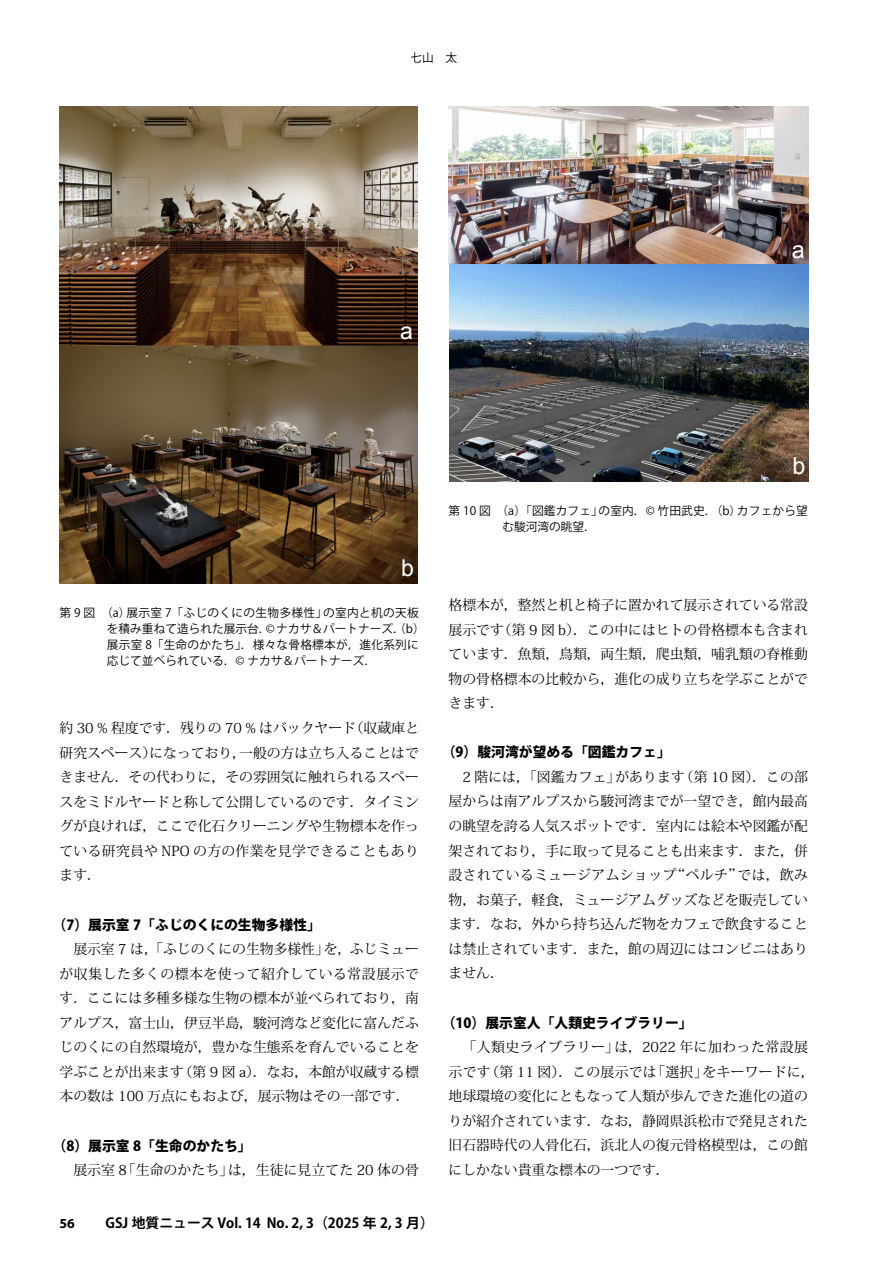
<style>
.page{position:relative;width:893px;height:1263px;background:#fff}
.page>*{position:absolute;margin:0;border:0;box-sizing:border-box;transform-origin:0 0}
.t1{font:23.4px "Arial";color:#fff}
.t2{font:23.1px "Arial";color:#fff}
.t3{font:13.8px/24.6px "Koz Min Pro";color:#000;text-align:justify}
.t4{font:800 13.8px "Koz Go Pro";color:#000}
.t5{font:700 13.8px "Koz Go Pro";color:#000}
.t6{font:700 13.8px "Myriad Pro";color:#000}
.t7{font:11.7px/15.9px "Koz Go Pro";letter-spacing:.015em;color:#000}
</style>
<div class="page">
<img style="left:60px;top:106px;width:357px;height:478px">
<img style="left:449px;top:264px;width:359px;height:217px">
<img style="left:449px;top:106px;width:360px;height:158px">
<p class="t7" style="left:410px;top:50px;width:48px">七山　太</p>
<h2 class="t2" style="left:400px;top:315px;width:14px">a</h2>
<h1 class="t1" style="left:792px;top:234px;width:15px">a</h1>
<h2 class="t2" style="left:401px;top:553px;width:14px">b</h2>
<p class="t7" style="left:107px;top:605px;width:319px;text-indent:-47px">第 9 図　（a）展示室 7「ふじのくにの生物多様性」の室内と机の天板を積み重ねて造られた展示台．© ナカサ＆パートナーズ．（b）展示室 8「生命のかたち」．様々な骨格標本が，進化系列に応じて並べられている．© ナカサ＆パートナーズ．</p>
<p class="t3" style="left:60px;top:715px;width:361px">約 30 % 程度です．残りの 70 % はバックヤード（収蔵庫と研究スペース）になっており，一般の方は立ち入ることはできません．その代わりに，その雰囲気に触れられるスペースをミドルヤードと称して公開しているのです．タイミングが良ければ，ここで化石クリーニングや生物標本を作っている研究員や NPO の方の作業を見学できることもあります．</p>
<p class="t4" style="left:53px;top:915px;width:270px">（7）展示室 7「ふじのくにの生物多様性」</p>
<p class="t3" style="left:60px;top:936px;width:361px;text-indent:14px">展示室 7 は，「ふじのくにの生物多様性」を，ふじミューが収集した多くの標本を使って紹介している常設展示です．ここには多種多様な生物の標本が並べられており，南アルプス，富士山，伊豆半島，駿河湾など変化に富んだふじのくにの自然環境が，豊かな生態系を育んでいることを学ぶことが出来ます（第 9 図 a）．なお，本館が収蔵する標本の数は 100 万点にもおよび，展示物はその一部です．</p>
<p class="t4" style="left:53px;top:1136px;width:201px">（8）展示室 8「生命のかたち」</p>
<p class="t3" style="left:73px;top:1157px;width:347px">展示室 8「生命のかたち」は，生徒に見立てた 20 体の骨</p>
<p class="t6" style="left:60px;top:1214px;width:17px">56</p>
<p class="t5" style="left:105px;top:1214px;width:330px">GSJ 地質ニュース Vol. 14 No. 2, 3（2025 年 2, 3 月）</p>
<h1 class="t1" style="left:792px;top:451px;width:15px">b</h1>
<p class="t7" style="left:502px;top:503px;width:307px;text-indent:-54px">第 10 図　（a）「図鑑カフェ」の室内．© 竹田武史．（b）カフェから望む駿河湾の眺望．</p>
<p class="t3" style="left:449px;top:592px;width:361px">格標本が，整然と机と椅子に置かれて展示されている常設展示です（第 9 図 b）．この中にはヒトの骨格標本も含まれています．魚類，鳥類，両生類，爬虫類，哺乳類の脊椎動物の骨格標本の比較から，進化の成り立ちを学ぶことができます．</p>
<p class="t4" style="left:442px;top:743px;width:231px">（9）駿河湾が望める「図鑑カフェ」</p>
<p class="t3" style="left:449px;top:764px;width:361px;text-indent:14px">2 階には，「図鑑カフェ」があります（第 10 図）．この部屋からは南アルプスから駿河湾までが一望でき，館内最高の眺望を誇る人気スポットです．室内には絵本や図鑑が配架されており，手に取って見ることも出来ます．また，併設されているミュージアムショップ“ペルチ”では，飲み物，お菓子，軽食，ミュージアムグッズなどを販売しています．なお，外から持ち込んだ物をカフェで飲食することは禁止されています．また，館の周辺にはコンビニはありません．</p>
<p class="t4" style="left:442px;top:1013px;width:252px">（10）展示室人「人類史ライブラリー」</p>
<p class="t3" style="left:449px;top:1034px;width:368px;text-align:left;text-indent:14px">「人類史ライブラリー」は，2022 年に加わった常設展示です（第 11 図）．この展示では「選択」をキーワードに，地球環境の変化にともなって人類が歩んできた進化の道のりが紹介されています．なお，静岡県浜松市で発見された旧石器時代の人骨化石，浜北人の復元骨格模型は，この館にしかない貴重な標本の一つです．</p>
</div>
